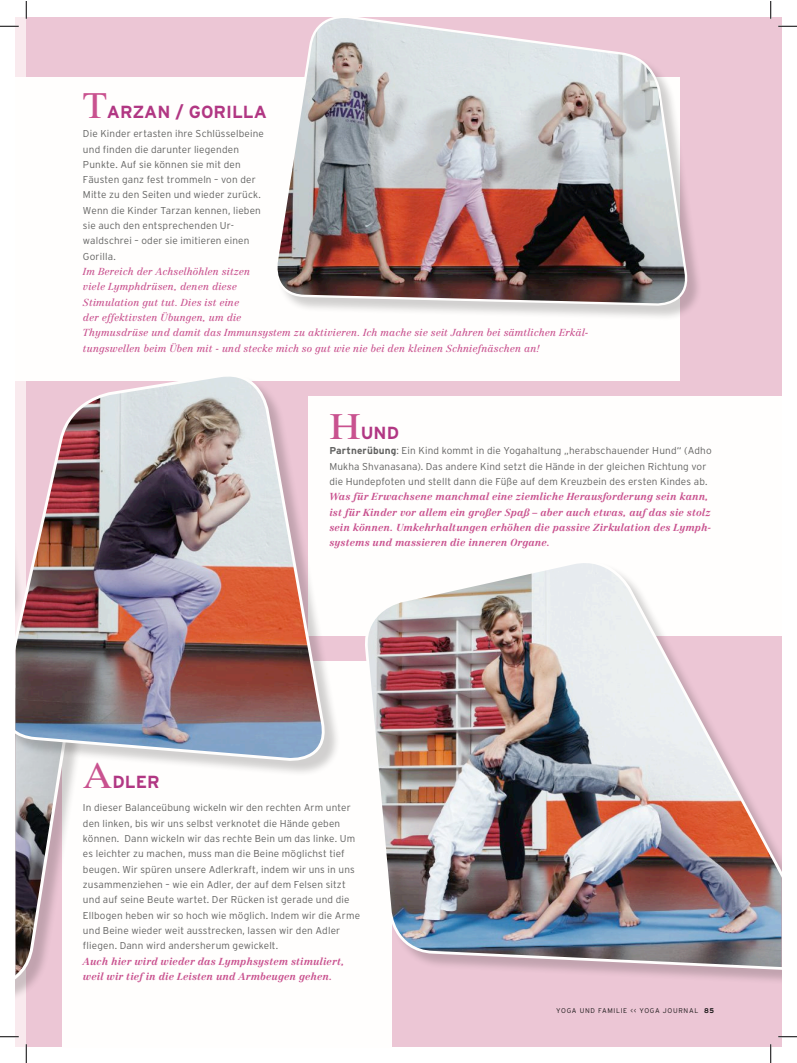
<style>
.page{position:relative;width:797px;height:1063px;background:#fff}
.page>*{position:absolute;margin:0;border:0;box-sizing:border-box;transform-origin:0 0}
.t1{font:700 17.5px "Interstate";color:#b13783}
.t2{font:300 10px/15.2px "Interstate";letter-spacing:.015em;color:#636362}
.t3{font:italic 700 10px/15.2px "Centennial LT Std";letter-spacing:.015em;color:#c9528f}
.t4{font:italic 10px/15.2px "Centennial LT Std";letter-spacing:.01em;color:#c9528f}
.t5{font:300 6.88px "Interstate";letter-spacing:.1em;color:#1a1818}
.s1{font-family:"Times LTMM 1 534";font-weight:400;font-size:37.5px;color:#c9528f}
.s2{font-family:"Times LTMM 1 1000";font-weight:400;font-size:37.5px;color:#c9528f}
.s3{font-weight:700}
</style>
<div class="page">
<div style="left:16px;top:17px;width:10px;height:1030px;background:#f9eaee"></div>
<div style="left:26px;top:17px;width:755px;height:1030px;background:#ecc6d5"></div>
<div style="left:16px;top:78px;width:664px;height:303px;background:#fffefd"></div>
<div style="left:308px;top:397px;width:473px;height:239px;background:#fffefd"></div>
<div style="left:62px;top:661px;width:329px;height:386px;background:#fffefd"></div>
<div style="left:277px;top:17px;width:425px;height:304px;background:#1a1818;opacity:.2"></div>
<img style="left:271px;top:17px;width:419px;height:290px">
<div style="left:16px;top:683px;width:69px;height:322px;background:#1a1818;opacity:.2"></div>
<svg style="left:16px;top:776px;width:58px;height:215px"></svg>
<div style="left:16px;top:375px;width:324px;height:401px;background:#1a1818;opacity:.2"></div>
<img style="left:16px;top:375px;width:313px;height:387px">
<div style="left:366px;top:562px;width:415px;height:424px;background:#1a1818;opacity:.2"></div>
<img style="left:365px;top:562px;width:416px;height:410px">
<svg style="left:0;top:25px;width:19px;height:2px"></svg>
<svg style="left:778px;top:25px;width:18px;height:2px"></svg>
<svg style="left:0;top:1035px;width:19px;height:2px"></svg>
<svg style="left:778px;top:1035px;width:18px;height:2px"></svg>
<svg style="left:25px;top:1px;width:2px;height:18px"></svg>
<svg style="left:25px;top:1044px;width:2px;height:18px"></svg>
<svg style="left:770px;top:1px;width:1px;height:18px"></svg>
<svg style="left:770px;top:1044px;width:1px;height:18px"></svg>
<h1 class="t1" style="left:83px;top:102px;width:185px"><span class="s1">T</span>ARZAN / GORILLA</h1>
<p class="t2" style="left:83px;top:126px;width:182px">Die Kinder ertasten ihre Schlüsselbeine und finden die darunter liegenden Punkte. Auf sie können sie mit den Fäusten ganz fest trommeln – von der Mitte zu den Seiten und wieder zurück.<br>Wenn die Kinder Tarzan kennen, lieben sie auch den entsprechenden Ur&shy;waldschrei – oder sie imitieren einen Gorilla.</p>
<p class="t4" style="left:83px;top:264px;width:507px">Im Bereich der Achselhöhlen sitzen<br>viele Lymphdrüsen, denen diese<br>Stimulation gut tut. Dies ist eine<br>der effektivsten Übungen, um die<br>Thymusdrüse und damit das Immunsystem zu aktivieren. Ich mache sie seit Jahren bei sämtlichen Erkäl&shy;tungswellen beim Üben mit - und stecke mich so gut wie nie bei den kleinen Schniefnäschen an!</p>
<h1 class="t1" style="left:329px;top:423px;width:71px"><span class="s2">H</span>UND</h1>
<p class="t2" style="left:329px;top:443px;width:384px"><span class="s3">Partnerübung</span>: Ein Kind kommt in die Yogahaltung „herabschauender Hund“ (Adho<br>Mukha Shvanasana). Das andere Kind setzt die Hände in der gleichen Richtung vor die Hundepfoten und stellt dann die Füße auf dem Kreuzbein des ersten Kindes ab.</p>
<p class="t3" style="left:329px;top:489px;width:383px">Was für Erwachsene manchmal eine ziemliche Herausforderung sein kann, ist für Kinder vor allem ein großer Spaß – aber auch etwas, auf das sie stolz sein können. Umkehrhaltungen erhöhen die passive Zirkulation des Lymph&shy;systems und massieren die inneren Organe.</p>
<h1 class="t1" style="left:83px;top:772px;width:78px"><span class="s2">A</span>DLER</h1>
<p class="t2" style="left:83px;top:800px;width:279px">In dieser Balanceübung wickeln wir den rechten Arm unter den linken, bis wir uns selbst verknotet die Hände geben können. Dann wickeln wir das rechte Bein um das linke. Um es leichter zu machen, muss man die Beine möglichst tief beugen. Wir spüren unsere Adlerkraft, indem wir uns in uns zusammenziehen – wie ein Adler, der auf dem Felsen sitzt und auf seine Beute wartet. Der Rücken ist gerade und die Ellbogen heben wir so hoch wie möglich. Indem wir die Arme und Beine wieder weit ausstrecken, lassen wir den Adler fliegen. Dann wird andersherum gewickelt.</p>
<p class="t3" style="left:83px;top:953px;width:263px">Auch hier wird wieder das Lymphsystem stimuliert, weil wir tief in die Leisten und Armbeugen gehen.</p>
<p class="t5" style="left:556px;top:1006px;width:159px">YOGA UND FAMILIE &lt;&lt; YOGA JOURNAL <span class="s3">85</span></p>
</div>
